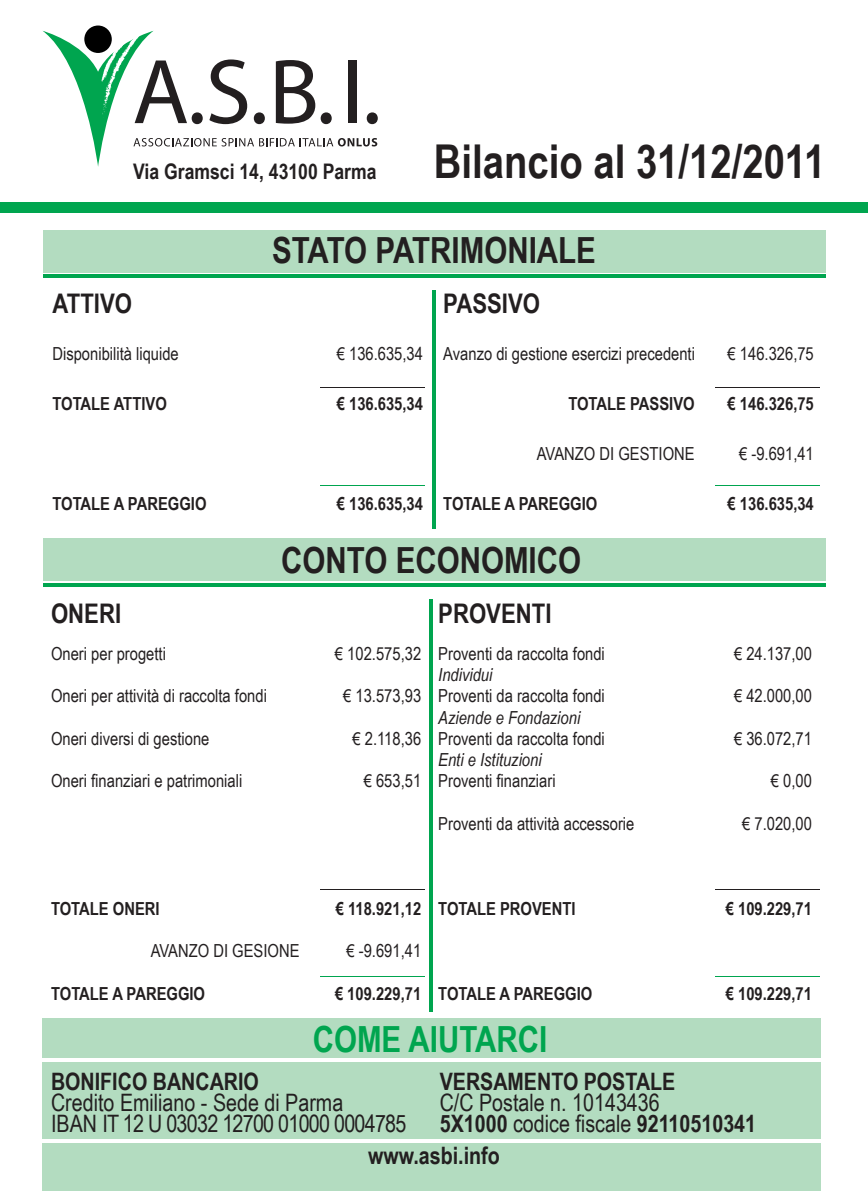
<style>
.page{position:relative;width:868px;height:1191px;background:#fff}
.page>*{position:absolute;margin:0;border:0;box-sizing:border-box;transform-origin:0 0}
.t1{font:700 36px "Arial Narrow";color:#231f20}
.t2{font:700 36px "Arial Narrow";color:#00a54f}
.t3{font:700 27px "Arial Narrow";color:#231f20}
.t4{font:24px/21px "Arial Narrow";color:#231f20}
.t5{font:700 24px "Arial Narrow";color:#231f20}
.t6{font:700 21.6px "Arial Narrow";color:#231f20}
.t7{font:18px "Arial Narrow";color:#231f20}
.t8{font:700 18px "Arial Narrow";color:#231f20}
.t9{font:italic 18px "Arial Narrow";color:#231f20}
.s1{font-size:46.5px}
.s2{font-weight:700}
</style>
<div class="page">
<div style="left:43px;top:538px;width:782px;height:43px;background:#b3dcc0"></div>
<div style="left:43px;top:230px;width:782px;height:43px;background:#b3dcc0"></div>
<div style="left:348px;top:60px;width:8px;height:63px;background:#231f20"></div>
<div style="left:366px;top:112px;width:12px;height:12px;background:#231f20;border-radius:50%"></div>
<div style="left:84px;top:26px;width:28px;height:27px;background:#000;border-radius:50%"></div>
<svg style="left:43px;top:31px;width:290px;height:136px"></svg>
<svg style="left:340px;top:138px;width:37px;height:8px"></svg>
<div style="left:0;top:202px;width:867px;height:11px;background:#00a54f"></div>
<hr style="left:43px;top:275px;width:782px;height:3px;background:#00a54f">
<hr style="left:432px;top:291px;width:3px;height:238px;background:#00a54f">
<hr style="left:320px;top:387px;width:104px;height:1px;background:#231f20">
<hr style="left:715px;top:485px;width:104px;height:1px;background:#00a54f">
<hr style="left:43px;top:583px;width:782px;height:3px;background:#00a54f">
<hr style="left:429px;top:599px;width:3px;height:412px;background:#00a54f">
<hr style="left:715px;top:387px;width:104px;height:1px;background:#231f20">
<hr style="left:320px;top:485px;width:104px;height:1px;background:#00a54f">
<hr style="left:320px;top:976px;width:104px;height:1px;background:#00a54f">
<hr style="left:715px;top:976px;width:104px;height:1px;background:#00a54f">
<hr style="left:320px;top:889px;width:104px;height:1px;background:#231f20">
<hr style="left:715px;top:889px;width:104px;height:1px;background:#231f20">
<div style="left:43px;top:1018px;width:778px;height:173px;background:#b3dcc0"></div>
<hr style="left:26px;top:1058px;width:816px;height:3px;background:#fff">
<hr style="left:21px;top:1139px;width:817px;height:3px;background:#fff">
<p class="t6" style="left:133px;top:155px;width:693px">Via Gramsci 14, 43100 Parma <span class="s1">Bilancio al 31/12/2011</span></p>
<h1 class="t1" style="left:272px;top:223px;width:325px">STATO PATRIMONIALE</h1>
<h2 class="t3" style="left:52px;top:283px;width:81px">ATTIVO</h2>
<p class="t7" style="left:52px;top:340px;width:128px">Disponibilità liquide</p>
<p class="t7" style="left:337px;top:340px;width:88px">€ 136.635,34</p>
<p class="t8" style="left:52px;top:390px;width:116px">TOTALE ATTIVO</p>
<p class="t8" style="left:337px;top:390px;width:88px">€ 136.635,34</p>
<p class="t8" style="left:52px;top:490px;width:155px">TOTALE A PAREGGIO</p>
<p class="t8" style="left:337px;top:490px;width:88px">€ 136.635,34</p>
<h2 class="t3" style="left:443px;top:283px;width:98px">PASSIVO</h2>
<p class="t7" style="left:443px;top:340px;width:253px">Avanzo di gestione esercizi precedenti</p>
<p class="t7" style="left:727px;top:340px;width:88px">€ 146.326,75</p>
<p class="t8" style="left:568px;top:390px;width:128px">TOTALE PASSIVO</p>
<p class="t8" style="left:727px;top:390px;width:88px">€ 146.326,75</p>
<p class="t7" style="left:536px;top:440px;width:159px">AVANZO DI GESTIONE</p>
<p class="t7" style="left:739px;top:440px;width:76px">€ -9.691,41</p>
<p class="t8" style="left:443px;top:490px;width:155px">TOTALE A PAREGGIO</p>
<p class="t8" style="left:727px;top:490px;width:88px">€ 136.635,34</p>
<h1 class="t1" style="left:281px;top:533px;width:301px">CONTO ECONOMICO</h1>
<h2 class="t3" style="left:51px;top:593px;width:72px">ONERI</h2>
<h2 class="t3" style="left:438px;top:593px;width:115px">PROVENTI</h2>
<p class="t7" style="left:51px;top:640px;width:116px">Oneri per progetti</p>
<p class="t7" style="left:335px;top:640px;width:271px">€ 102.575,32 Proventi da raccolta fondi</p>
<p class="t9" style="left:438px;top:662px;width:56px">Individui</p>
<p class="t7" style="left:51px;top:682px;width:217px">Oneri per attività di raccolta fondi</p>
<p class="t7" style="left:343px;top:682px;width:263px">€ 13.573,93 Proventi da raccolta fondi</p>
<p class="t9" style="left:438px;top:705px;width:143px">Aziende e Fondazioni</p>
<p class="t7" style="left:51px;top:725px;width:160px">Oneri diversi di gestione</p>
<p class="t7" style="left:352px;top:725px;width:254px">€ 2.118,36 Proventi da raccolta fondi</p>
<p class="t9" style="left:438px;top:747px;width:105px">Enti e Istituzioni</p>
<p class="t7" style="left:734px;top:640px;width:79px">€ 24.137,00</p>
<p class="t7" style="left:734px;top:682px;width:79px">€ 42.000,00</p>
<p class="t7" style="left:734px;top:725px;width:79px">€ 36.072,71</p>
<p class="t7" style="left:51px;top:767px;width:193px">Oneri finanziari e patrimoniali</p>
<p class="t7" style="left:363px;top:767px;width:193px">€ 653,51 Proventi finanziari</p>
<p class="t7" style="left:770px;top:767px;width:43px">€ 0,00</p>
<p class="t7" style="left:438px;top:810px;width:198px">Proventi da attività accessorie</p>
<p class="t7" style="left:742px;top:810px;width:71px">€ 7.020,00</p>
<p class="t8" style="left:51px;top:895px;width:110px">TOTALE ONERI</p>
<p class="t8" style="left:336px;top:895px;width:241px">€ 118.921,12 TOTALE PROVENTI</p>
<p class="t8" style="left:725px;top:895px;width:88px">€ 109.229,71</p>
<p class="t7" style="left:151px;top:937px;width:150px">AVANZO DI GESIONE</p>
<p class="t7" style="left:346px;top:937px;width:76px">€ -9.691,41</p>
<p class="t8" style="left:51px;top:980px;width:155px">TOTALE A PAREGGIO</p>
<p class="t8" style="left:335px;top:980px;width:259px">€ 109.229,71 TOTALE A PAREGGIO</p>
<p class="t8" style="left:725px;top:980px;width:88px">€ 109.229,71</p>
<h1 class="t2" style="left:313px;top:1012px;width:236px">COME AIUTARCI</h1>
<h3 class="t5" style="left:51px;top:1063px;width:209px">BONIFICO BANCARIO</h3>
<h3 class="t4" style="left:51px;top:1091px;width:357px">Credito Emiliano - Sede di Parma<br>IBAN IT 12 U 03032 12700 01000 0004785</h3>
<h3 class="t5" style="left:439px;top:1063px;width:237px">VERSAMENTO POSTALE</h3>
<h3 class="t4" style="left:439px;top:1091px;width:318px">C/C Postale n. 10143436<br><span class="s2">5X1000</span> codice fiscale <span class="s2">92110510341</span></h3>
<h3 class="t5" style="left:368px;top:1136px;width:133px">www.asbi.info</h3>
</div>
